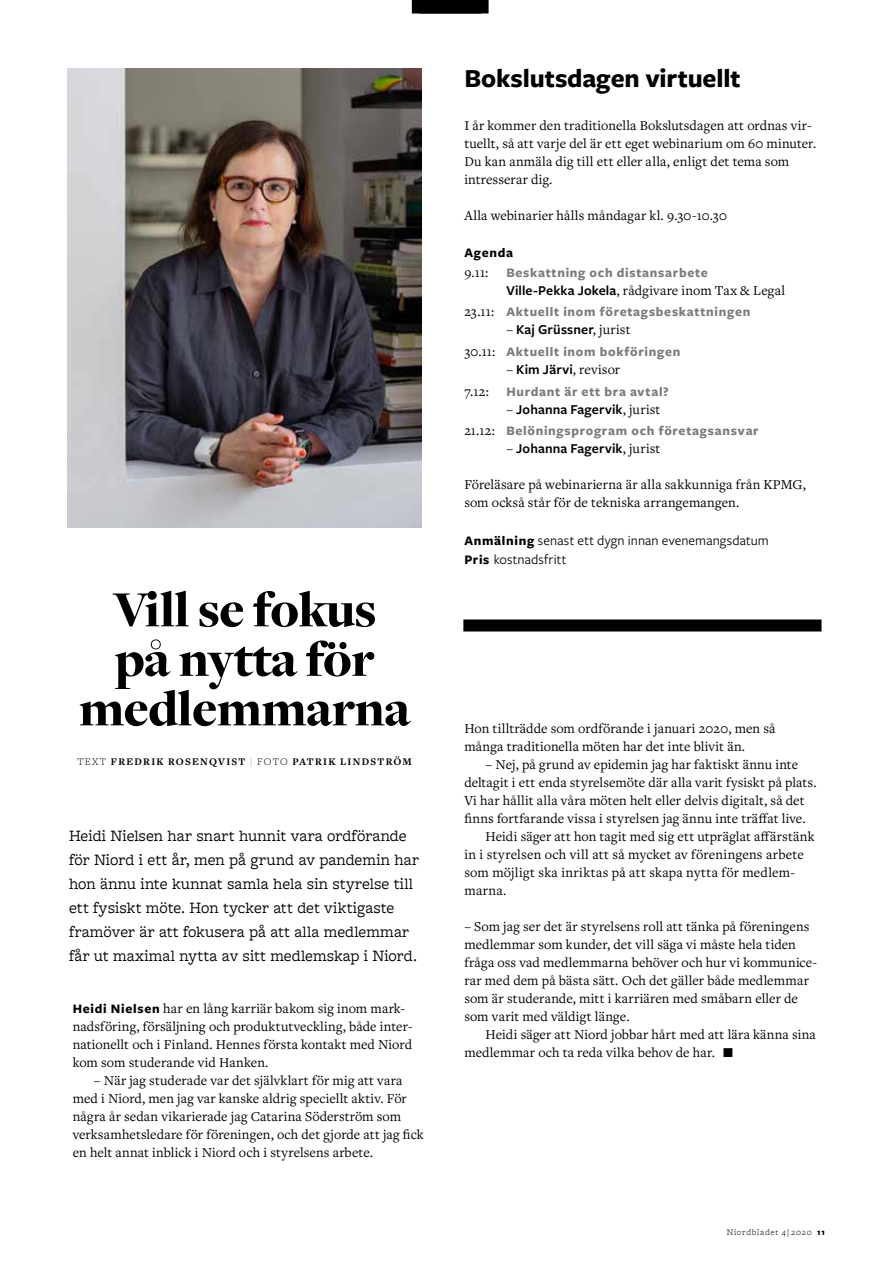
<style>
.page{position:relative;width:893px;height:1263px;background:#fff}
.page>*{position:absolute;margin:0;border:0;box-sizing:border-box;transform-origin:0 0}
.t1{font:900 52.5px/49.5px "Freight Disp Pro";letter-spacing:-.01em;color:#000;text-align:center}
.t2{font:700 27px "Freight Sans Pro";letter-spacing:-.005em;color:#000}
.t3{font:16.5px/24px "Freight Macro Pro";color:#000}
.t4{font:14.1px/18px "Freight Text Pro";letter-spacing:.01em;color:#000}
.t5{font:600 14.1px "Freight Sans Pro";letter-spacing:.01em;color:#000}
.t6{font:14.1px/19.5px "Freight Sans Pro";letter-spacing:.01em;color:#000}
.t7{font:700 13.5px "Freight Sans Pro";letter-spacing:.055em;color:#7c7b7b}
.t8{font:700 13.5px "Freight Sans Pro";letter-spacing:.055em;color:#000}
.t9{font:700 10.5px "Freight Text Pro";letter-spacing:.12em;color:#000}
.t10{font:300 9px "Freight Micro Pro";letter-spacing:.08em;color:#000}
.s1{font-weight:300}
.s2{color:#b3b2b2}
.s3{font-family:"Freight Sans Pro";font-weight:700;font-size:13.5px}
.s4{font-family:"Freight Sans Pro";font-weight:600}
.s5{font-family:"Freight Text Pro";font-weight:400;font-size:14.1px;color:#000}
.s6{font-family:"Freight Text Pro";font-weight:400}
.s7{font-weight:700;font-size:13.5px}
.s8{font-family:"Freight Sans Pro";font-weight:700}
</style>
<div class="page">
<div style="left:412px;top:0;width:69px;height:14px;background:#000"></div>
<div style="left:419px;top:0;width:70px;height:14px;background:#000"></div>
<div style="left:463px;top:619px;width:358px;height:12px;background:#000"></div>
<img style="left:67px;top:69px;width:355px;height:458px">
<h1 class="t1" style="left:79px;top:584px;width:333px">Vill se fokus på nytta för medlemmarna</h1>
<p class="t9" style="left:77px;top:755px;width:336px"><span class="s1">TEXT</span> FREDRIK ROSENQVIST <span class="s2">|</span> <span class="s1">FOTO</span> PATRIK LINDSTRÖM</p>
<p class="t3" style="left:69px;top:823px;width:352px">Heidi Nielsen har snart hunnit vara ordförande för Niord i ett år, men på grund av pandemin har hon ännu inte kunnat samla hela sin styrelse till ett fysiskt möte. Hon tycker att det viktigaste framöver är att fokusera på att alla medlemmar får ut maximal nytta av sitt medlemskap i Niord.</p>
<p class="t4" style="left:73px;top:999px;width:341px"><span class="s3">Heidi Nielsen</span> har en lång karriär bakom sig inom mark&shy;nadsföring, försäljning och produktutveckling, både inter&shy;nationellt och i Finland. Hennes första kontakt med Niord kom som studerande vid Hanken.</p>
<p class="t4" style="left:73px;top:1071px;width:353px;text-indent:21px">– När jag studerade var det självklart för mig att vara med i Niord, men jag var kanske aldrig speciellt aktiv. För några år sedan vikarierade jag Catarina Söderström som verksamhetsledare för föreningen, och det gjorde att jag fick en helt annat inblick i Niord och i styrelsens arbete.</p>
<h2 class="t2" style="left:464px;top:60px;width:278px">Bokslutsdagen virtuellt</h2>
<p class="t4" style="left:464px;top:116px;width:353px">I år kommer den traditionella Bokslutsdagen att ordnas vir&shy;tuellt, så att varje del är ett eget webinarium om 60 minuter.<br>Du kan anmäla dig till ett eller alla, enligt det tema som intresserar dig.</p>
<p class="t4" style="left:464px;top:206px;width:264px">Alla webinarier hålls måndagar kl. 9.30-10.30</p>
<p class="t8" style="left:464px;top:243px;width:50px">Agenda</p>
<p class="t4" style="left:464px;top:263px;width:26px">9.11:</p>
<p class="t7" style="left:506px;top:263px;width:203px">Beskattning och distansarbete</p>
<p class="t4" style="left:506px;top:281px;width:280px"><span class="s4">Ville-Pekka Jokela</span>, rådgivare inom Tax &amp; Legal</p>
<p class="t7" style="left:464px;top:303px;width:288px"><span class="s5">23.11:</span> Aktuellt inom företagsbeskattningen</p>
<p class="t5" style="left:506px;top:320px;width:126px"><span class="s6">–</span> Kaj Grüssner<span class="s6">, jurist</span></p>
<p class="t7" style="left:464px;top:342px;width:218px"><span class="s5">30.11:</span> Aktuellt inom bokföringen</p>
<p class="t4" style="left:506px;top:360px;width:115px">– <span class="s4">Kim Järvi</span>, revisor</p>
<p class="t7" style="left:464px;top:382px;width:206px"><span class="s5">7.12:</span> Hurdant är ett bra avtal?</p>
<p class="t5" style="left:506px;top:399px;width:156px"><span class="s6">–</span> Johanna Fagervik<span class="s6">, jurist</span></p>
<p class="t7" style="left:464px;top:421px;width:296px"><span class="s5">21.12:</span> Belöningsprogram och företagsansvar</p>
<p class="t5" style="left:506px;top:439px;width:156px"><span class="s6">–</span> Johanna Fagervik<span class="s6">, jurist</span></p>
<p class="t4" style="left:464px;top:475px;width:343px">Föreläsare på webinarierna är alla sakkunniga från KPMG, som också står för de tekniska arrangemangen.</p>
<p class="t6" style="left:464px;top:530px;width:306px"><span class="s7">Anmälning</span> senast ett dygn innan evenemangsdatum<br><span class="s7">Pris</span> kostnadsfritt</p>
<p class="t4" style="left:464px;top:719px;width:313px">Hon tillträdde som ordförande i januari 2020, men så många traditionella möten har det inte blivit än.</p>
<p class="t4" style="left:486px;top:755px;width:314px">– Nej, på grund av epidemin jag har faktiskt ännu inte</p>
<p class="t4" style="left:464px;top:773px;width:354px">deltagit i ett enda styrelsemöte där alla varit fysiskt på plats.</p>
<p class="t4" style="left:464px;top:791px;width:342px">Vi har hållit alla våra möten helt eller delvis digitalt, så det</p>
<p class="t4" style="left:464px;top:809px;width:343px">finns fortfarande vissa i styrelsen jag ännu inte träffat live.</p>
<p class="t4" style="left:486px;top:827px;width:330px">Heidi säger att hon tagit med sig ett utpräglat affärstänk</p>
<p class="t4" style="left:464px;top:845px;width:341px">in i styrelsen och vill att så mycket av föreningens arbete</p>
<p class="t4" style="left:464px;top:863px;width:332px">som möjligt ska inriktas på att skapa nytta för medlem-</p>
<p class="t4" style="left:464px;top:881px;width:44px">marna.</p>
<p class="t4" style="left:464px;top:917px;width:354px">– Som jag ser det är styrelsens roll att tänka på föreningens medlemmar som kunder, det vill säga vi måste hela tiden fråga oss vad medlemmarna behöver och hur vi kommunice&shy;rar med dem på bästa sätt. Och det gäller både medlemmar som är studerande, mitt i karriären med småbarn eller de som varit med väldigt länge.</p>
<p class="t4" style="left:464px;top:1025px;width:353px;text-indent:21px">Heidi säger att Niord jobbar hårt med att lära känna sina medlemmar och ta reda vilka behov de har. T</p>
<p class="t10" style="left:727px;top:1226px;width:100px">Niordbladet 4| 2020 <span class="s8">11</span></p>
</div>
